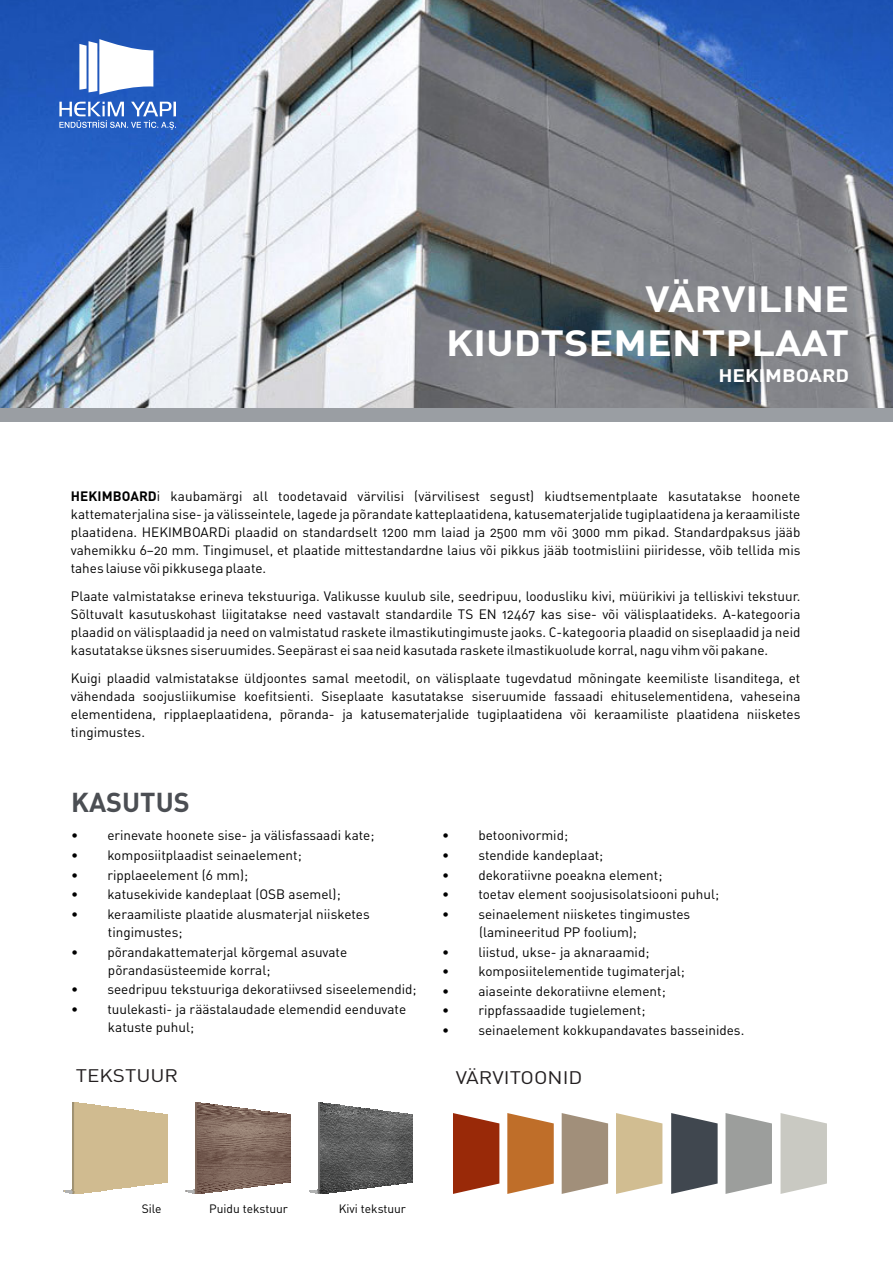
<style>
.page{position:relative;width:893px;height:1262px;background:#fff}
.page>*{position:absolute;margin:0;border:0;box-sizing:border-box;transform-origin:0 0}
.t1{font:36px/44px "DIN Regular Alternate Bold";color:#fff;text-align:right;scale:1.15 1}
.t2{font:27px "DIN Regular Alternate Bold";color:#4b4e53}
.t3{font:18px "DIN Regular Alternate";color:#231f20;scale:1.15 1}
.t4{font:18px "DIN Regular Alternate Bold";color:#fff;scale:1.15 1}
.t5{font:13.5px/18px "DIN Regular Alternate";color:#000}
.t6{font:12px "DIN Regular Alternate";color:#000}
.s1{font-family:"DIN Regular Alternate Bold"}
</style>
<div class="page">
<img style="left:0;top:0;width:892px;height:408px">
<div style="left:0;top:408px;width:892px;height:13px;background:#9a9ea3"></div>
<svg style="left:59px;top:102px;width:117px;height:28px;background:#5d87d0"></svg>
<svg style="left:79px;top:39px;width:74px;height:55px"></svg>
<svg style="left:453px;top:1113px;width:46px;height:80px;background:#a54225"></svg>
<svg style="left:507px;top:1113px;width:46px;height:80px;background:#c67f43"></svg>
<svg style="left:561px;top:1113px;width:47px;height:80px;background:#ad9d8b"></svg>
<svg style="left:616px;top:1113px;width:46px;height:80px;background:#d6c49e"></svg>
<svg style="left:671px;top:1113px;width:46px;height:80px;background:#575d64"></svg>
<svg style="left:725px;top:1113px;width:47px;height:80px;background:#a8aaa8"></svg>
<svg style="left:780px;top:1113px;width:47px;height:80px;background:#d0d0c9"></svg>
<svg style="left:311px;top:1192px;width:26px;height:2px"></svg>
<img style="left:309px;top:1191px;width:31px;height:1px">
<img style="left:314px;top:1190px;width:34px;height:1px">
<img style="left:318px;top:1189px;width:38px;height:1px">
<img style="left:318px;top:1188px;width:48px;height:1px">
<img style="left:318px;top:1187px;width:55px;height:1px">
<img style="left:318px;top:1186px;width:60px;height:1px">
<img style="left:318px;top:1185px;width:68px;height:1px">
<img style="left:318px;top:1184px;width:77px;height:1px">
<img style="left:318px;top:1183px;width:85px;height:1px">
<img style="left:318px;top:1182px;width:90px;height:1px">
<img style="left:318px;top:1114px;width:94px;height:68px">
<img style="left:318px;top:1114px;width:92px;height:1px">
<img style="left:318px;top:1113px;width:84px;height:1px">
<img style="left:318px;top:1112px;width:76px;height:1px">
<img style="left:318px;top:1111px;width:67px;height:1px">
<img style="left:318px;top:1110px;width:59px;height:1px">
<img style="left:318px;top:1109px;width:54px;height:1px">
<img style="left:318px;top:1108px;width:47px;height:1px">
<img style="left:318px;top:1107px;width:39px;height:1px">
<svg style="left:318px;top:1102px;width:29px;height:5px"></svg>
<svg style="left:187px;top:1191px;width:29px;height:3px"></svg>
<img style="left:190px;top:1190px;width:34px;height:1px">
<img style="left:195px;top:1189px;width:37px;height:1px">
<img style="left:195px;top:1188px;width:47px;height:1px">
<img style="left:195px;top:1187px;width:54px;height:1px">
<img style="left:195px;top:1186px;width:59px;height:1px">
<img style="left:195px;top:1185px;width:68px;height:1px">
<img style="left:195px;top:1184px;width:76px;height:1px">
<img style="left:195px;top:1183px;width:84px;height:1px">
<img style="left:195px;top:1182px;width:89px;height:1px">
<img style="left:195px;top:1114px;width:95px;height:68px">
<img style="left:195px;top:1113px;width:86px;height:1px">
<img style="left:195px;top:1112px;width:78px;height:1px">
<img style="left:195px;top:1111px;width:69px;height:1px">
<img style="left:195px;top:1110px;width:61px;height:1px">
<img style="left:195px;top:1109px;width:56px;height:1px">
<img style="left:195px;top:1108px;width:47px;height:1px">
<img style="left:195px;top:1107px;width:39px;height:1px">
<img style="left:195px;top:1106px;width:31px;height:1px">
<svg style="left:195px;top:1102px;width:28px;height:4px"></svg>
<svg style="left:65px;top:1192px;width:26px;height:2px"></svg>
<img style="left:63px;top:1191px;width:31px;height:1px">
<img style="left:69px;top:1190px;width:35px;height:1px">
<img style="left:72px;top:1189px;width:39px;height:1px">
<img style="left:72px;top:1188px;width:49px;height:1px">
<img style="left:72px;top:1187px;width:56px;height:1px">
<img style="left:72px;top:1186px;width:61px;height:1px">
<img style="left:72px;top:1185px;width:69px;height:1px">
<img style="left:72px;top:1184px;width:78px;height:1px">
<img style="left:72px;top:1183px;width:86px;height:1px">
<img style="left:72px;top:1182px;width:91px;height:1px">
<div style="left:72px;top:1114px;width:95px;height:68px;background:#d0bb90"></div>
<img style="left:72px;top:1113px;width:86px;height:1px">
<img style="left:72px;top:1112px;width:78px;height:1px">
<img style="left:72px;top:1111px;width:69px;height:1px">
<img style="left:72px;top:1110px;width:61px;height:1px">
<img style="left:72px;top:1109px;width:58px;height:1px">
<img style="left:72px;top:1108px;width:49px;height:1px">
<img style="left:72px;top:1107px;width:39px;height:1px">
<img style="left:72px;top:1106px;width:33px;height:1px">
<svg style="left:72px;top:1102px;width:28px;height:4px"></svg>
<h1 class="t1" style="left:446px;top:278px;width:352px">VÄRVILINE<br>KIUDTSEMENTPLAAT</h1>
<h3 class="t4" style="left:718px;top:365px;width:115px">HEKIMBOARD</h3>
<p class="t5" style="left:71px;top:489px;width:731px;text-align:justify"><span class="s1">HEKIMBOARD</span>i kaubamärgi all toodetavaid värvilisi (värvilisest segust) kiudtsementplaate kasutatakse hoonete kattematerjalina sise- ja välisseintele, lagede ja põrandate katteplaatidena, katusematerjalide tugiplaatidena ja keraamiliste plaatidena. HEKIMBOARDi plaadid on standardselt 1200 mm laiad ja 2500 mm või 3000 mm pikad. Standardpaksus jääb vahemikku 6–20 mm. Tingimusel, et plaatide mittestandardne laius või pikkus jääb tootmisliini piiridesse, võib tellida mis tahes laiuse või pikkusega plaate.</p>
<p class="t5" style="left:71px;top:589px;width:731px;text-align:justify">Plaate valmistatakse erineva tekstuuriga. Valikusse kuulub sile, seedripuu, loodusliku kivi, müürikivi ja telliskivi tekstuur.<br>Sõltuvalt kasutuskohast liigitatakse need vastavalt standardile TS EN 12467 kas sise- või välisplaatideks. A-kategooria plaadid on välisplaadid ja need on valmistatud raskete ilmastikutingimuste jaoks. C-kategooria plaadid on siseplaadid ja neid kasutatakse üksnes siseruumides. Seepärast ei saa neid kasutada raskete ilmastikuolude korral, nagu vihm või pakane.</p>
<p class="t5" style="left:71px;top:670px;width:731px;text-align:justify">Kuigi plaadid valmistatakse üldjoontes samal meetodil, on välisplaate tugevdatud mõningate keemiliste lisanditega, et vähendada soojusliikumise koefitsienti. Siseplaate kasutatakse siseruumide fassaadi ehituselementidena, vaheseina elementidena, ripplaeplaatidena, põranda- ja katusematerjalide tugiplaatidena või keraamiliste plaatidena niisketes tingimustes.</p>
<h2 class="t2" style="left:71px;top:787px;width:120px">KASUTUS</h2>
<p class="t5" style="left:71px;top:828px;width:305px">• erinevate hoonete sise- ja välisfassaadi kate;</p>
<p class="t5" style="left:71px;top:847px;width:232px">• komposiitplaadist seinaelement;</p>
<p class="t5" style="left:71px;top:867px;width:178px">• ripplaeelement (6 mm);</p>
<p class="t5" style="left:71px;top:887px;width:271px">• katusekivide kandeplaat (OSB asemel);</p>
<p class="t5" style="left:108px;top:906px;width:263px;text-indent:-37px">• keraamiliste plaatide alusmaterjal niisketes tingimustes;</p>
<p class="t5" style="left:108px;top:944px;width:241px;text-indent:-37px">• põrandakattematerjal kõrgemal asuvate põrandasüsteemide korral;</p>
<p class="t5" style="left:71px;top:981px;width:347px">• seedripuu tekstuuriga dekoratiivsed siseelemendid;</p>
<p class="t5" style="left:108px;top:1001px;width:300px;text-indent:-37px">• tuulekasti- ja räästalaudade elemendid eenduvate katuste puhul;</p>
<p class="t5" style="left:442px;top:828px;width:127px">• betoonivormid;</p>
<p class="t5" style="left:442px;top:847px;width:163px">• stendide kandeplaat;</p>
<p class="t5" style="left:442px;top:867px;width:222px">• dekoratiivne poeakna element;</p>
<p class="t5" style="left:442px;top:887px;width:278px">• toetav element soojusisolatsiooni puhul;</p>
<p class="t5" style="left:479px;top:906px;width:213px;text-indent:-37px">• seinaelement niisketes tingimustes (lamineeritud PP foolium);</p>
<p class="t5" style="left:442px;top:944px;width:209px">• liistud, ukse- ja aknaraamid;</p>
<p class="t5" style="left:442px;top:963px;width:244px">• komposiitelementide tugimaterjal;</p>
<p class="t5" style="left:442px;top:983px;width:225px">• aiaseinte dekoratiivne element;</p>
<p class="t5" style="left:442px;top:1003px;width:205px">• rippfassaadide tugielement;</p>
<p class="t5" style="left:442px;top:1022px;width:303px">• seinaelement kokkupandavates basseinides.</p>
<h3 class="t3" style="left:76px;top:1069px;width:91px">TEKSTUUR</h3>
<h3 class="t3" style="left:455px;top:1070px;width:112px">VÄRVITOONID</h3>
<p class="t6" style="left:142px;top:1204px;width:21px">Sile</p>
<p class="t6" style="left:209px;top:1204px;width:80px">Puidu tekstuur</p>
<p class="t6" style="left:339px;top:1204px;width:69px">Kivi tekstuur</p>
</div>
